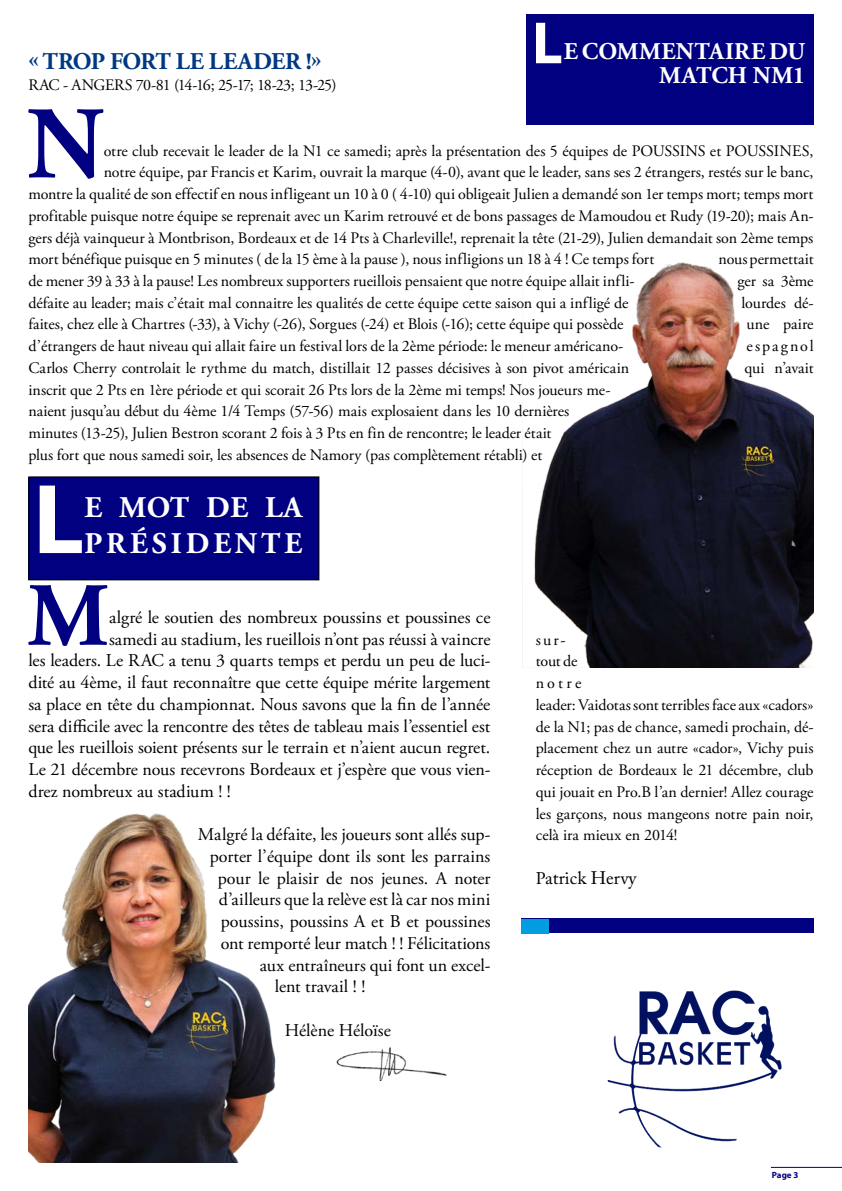
<style>
.page{position:relative;width:842px;height:1191px;background:#fff}
.page>*{position:absolute;margin:0;border:0;box-sizing:border-box;transform-origin:0 0}
.t1{font:700 102.7px "Adobe Garamond Pro";color:#000080}
.t2{font:700 100.1px "Myriad Pro";color:#fff}
.t3{font:700 89.9px "Adobe Garamond Pro";color:#000080}
.t4{font:700 60px "Myriad Pro";color:#fff}
.t5{font:700 30px/36px "Adobe Garamond Pro";letter-spacing:.13em;color:#fff}
.t6{font:700 24px "Adobe Garamond Pro";color:#fff}
.t7{font:700 24px "Adobe Garamond Pro";color:#003882}
.t8{font:18px "Adobe Garamond Pro";letter-spacing:-.005em;color:#000}
.t9{font:18px "Adobe Caslon Pro";color:#000}
.t10{font:16px/21.7px "Adobe Garamond Pro";letter-spacing:-.005em;color:#000}
.t11{font:16px "Adobe Garamond Pro";letter-spacing:-.055em;color:#000}
.t12{font:16px "Adobe Garamond Pro";letter-spacing:.12em;color:#000}
.t13{font:700 9px "Myriad Pro";color:#000080}
.s1{font-family:"Adobe Garamond Pro"}
</style>
<div class="page">
<hr style="left:771px;top:1166px;width:71px;height:1px;background:#000080">
<img style="left:28px;top:813px;width:248px;height:349px">
<img style="left:534px;top:262px;width:280px;height:405px">
<div style="left:522px;top:918px;width:292px;height:15px;background:#000080"></div>
<div style="left:522px;top:919px;width:27px;height:14px;background:#009ee0"></div>
<img style="left:607px;top:990px;width:175px;height:158px">
<div style="left:526px;top:14px;width:288px;height:111px;background:#000080"></div>
<img style="left:336px;top:1047px;width:111px;height:33px">
<div style="left:29px;top:477px;width:290px;height:103px;background:#000080"></div>
<div style="left:28px;top:476px;width:291px;height:104px;border:1px solid #000"></div>
<h3 class="t4" style="left:532px;top:4px;width:32px">L</h3>
<h3 class="t6" style="left:564px;top:38px;width:71px">ECOMMENTAIRE</h3>
<h3 class="t6" style="left:769px;top:38px;width:19px">DU</h3>
<h3 class="t6" style="left:659px;top:62px;width:19px">MATC</h3>
<h3 class="t6" style="left:728px;top:62px;width:79px">H NM 1</h3>
<h3 class="t7" style="left:28px;top:47px;width:295px">« TROP FORT LE LEADER !»</h3>
<p class="t11" style="left:28px;top:76px;width:310px">RAC - ANGERS 70-81 (14-16; 25-17; 18-23; 13-25)</p>
<h1 class="t1" style="left:27px;top:85px;width:77px">N</h1>
<p class="t10" style="left:104px;top:140px;width:711px">otre club recevait le leader de la N1 ce samedi; après la présentation des 5 équipes de POUSSINS et POUSSINES,</p>
<p class="t10" style="left:104px;top:162px;width:711px">notre équipe, par Francis et Karim, ouvrait la marque (4-0), avant que le leader, sans ses 2 étrangers, restés sur le banc,</p>
<p class="t10" style="left:28px;top:184px;width:786px">montre la qualité de son effectif en nous infligeant un 10 à 0 ( 4-10) qui obligeait Julien a demandé son 1er temps mort; temps mort</p>
<p class="t10" style="left:28px;top:205px;width:787px">profitable puisque notre équipe se reprenait avec un Karim retrouvé et de bons passages de Mamoudou et Rudy (19-20); mais An-</p>
<p class="t10" style="left:28px;top:227px;width:786px">gers déjà vainqueur à Montbrison, Bordeaux et de 14 Pts à Charleville!, reprenait la tête (21-29), Julien demandait son 2ème temps</p>
<p class="t10" style="left:28px;top:249px;width:628px">mort bénéfique puisque en 5 minutes ( de la 15 ème à la pause ), nous infligions un 18 à 4 ! Ce temps fort</p>
<p class="t10" style="left:718px;top:249px;width:97px">nous permettait</p>
<p class="t10" style="left:28px;top:271px;width:608px">de mener 39 à 33 à la pause! Les nombreux supporters rueillois pensaient que notre équipe allait infli-</p>
<p class="t10" style="left:737px;top:271px;width:78px">ger sa 3ème</p>
<p class="t10" style="left:28px;top:292px;width:601px">défaite au leader; mais c’était mal connaitre les qualités de cette équipe cette saison qui a infligé de</p>
<p class="t10" style="left:741px;top:292px;width:74px">lourdes dé-</p>
<p class="t10" style="left:28px;top:314px;width:597px">faites, chez elle à Chartres (-33), à Vichy (-26), Sorgues (-24) et Blois (-16); cette équipe qui possède</p>
<p class="t10" style="left:746px;top:314px;width:69px">une paire</p>
<p class="t10" style="left:28px;top:336px;width:597px">d’étrangers de haut niveau qui allait faire un festival lors de la 2ème période: le meneur américano-</p>
<p class="t12" style="left:746px;top:336px;width:69px">espagnol</p>
<p class="t10" style="left:28px;top:357px;width:602px">Carlos Cherry controlait le rythme du match, distillait 12 passes décisives à son pivot américain</p>
<p class="t10" style="left:744px;top:357px;width:71px">qui n’avait</p>
<p class="t10" style="left:28px;top:379px;width:584px">inscrit que 2 Pts en 1ère période et qui scorait 26 Pts lors de la 2ème mi temps! Nos joueurs me&shy;naient jusqu’au début du 4ème 1/4 Temps (57-56) mais explosaient dans les 10 dernières minutes (13-25), Julien Bestron scorant 2 fois à 3 Pts en fin de rencontre; le leader était<br>plus fort que nous samedi soir, les absences de Namory (pas complètement rétabli) et</p>
<h2 class="t2" style="left:33px;top:454px;width:53px">L</h2>
<h3 class="t5" style="left:84px;top:490px;width:219px">E MOT DE LA<br>PRÉS IDENTE</h3>
<h3 class="t3" style="left:27px;top:564px;width:81px">M</h3>
<p class="t8" style="left:109px;top:606px;width:383px">algré le soutien des nombreux poussins et poussines ce</p>
<p class="t8" style="left:109px;top:628px;width:383px">samedi au stadium, les rueillois n’ont pas réussi à vaincre</p>
<p class="t8" style="left:28px;top:650px;width:464px">les leaders. Le RAC a tenu 3 quarts temps et perdu un peu de luci-</p>
<p class="t8" style="left:28px;top:671px;width:464px">dité au 4ème, il faut reconnaître que cette équipe mérite largement</p>
<p class="t8" style="left:28px;top:693px;width:463px">sa place en tête du championnat. Nous savons que la fin de l’année</p>
<p class="t8" style="left:28px;top:715px;width:464px">sera difficile avec la rencontre des têtes de tableau mais l’essentiel est</p>
<p class="t8" style="left:28px;top:737px;width:463px">que les rueillois soient présents sur le terrain et n’aient aucun regret.</p>
<p class="t8" style="left:28px;top:758px;width:464px">Le 21 décembre nous recevrons Bordeaux et j’espère que vous vien-</p>
<p class="t8" style="left:28px;top:780px;width:204px">drez nombreux au stadium ! !</p>
<p class="t8" style="left:198px;top:823px;width:294px">Malgré la défaite, les joueurs sont allés sup-</p>
<p class="t8" style="left:210px;top:845px;width:282px">porter l’équipe dont ils sont les parrains</p>
<p class="t8" style="left:218px;top:867px;width:274px">pour le plaisir de nos jeunes. A noter</p>
<p class="t8" style="left:219px;top:889px;width:273px">d’ailleurs que la relève est là car nos mini</p>
<p class="t8" style="left:221px;top:910px;width:271px">poussins, poussins A et B et poussines</p>
<p class="t8" style="left:221px;top:932px;width:271px">ont remporté leur match ! ! Félicitations</p>
<p class="t8" style="left:260px;top:954px;width:232px">aux entraîneurs qui font un excel-</p>
<p class="t8" style="left:275px;top:976px;width:92px">lent travail ! !</p>
<p class="t8" style="left:285px;top:1019px;width:107px">Hélène Héloïse</p>
<p class="t10" style="left:536px;top:629px;width:279px">sur-<br>tout de<br>notre<br>leader: Vaidotas sont terribles face aux «cadors» de la N1; pas de chance, samedi prochain, dé&shy;placement chez un autre «cador», Vichy puis réception de Bordeaux le 21 décembre, club qui jouait en Pro.B l’an dernier! Allez courage les garçons, nous mangeons notre pain noir, celà ira mieux en 2014!</p>
<p class="t9" style="left:536px;top:867px;width:102px"><span class="s1">P</span>atrick Hervy</p>
<p class="t13" style="left:772px;top:1168px;width:28px">page 3</p>
</div>
